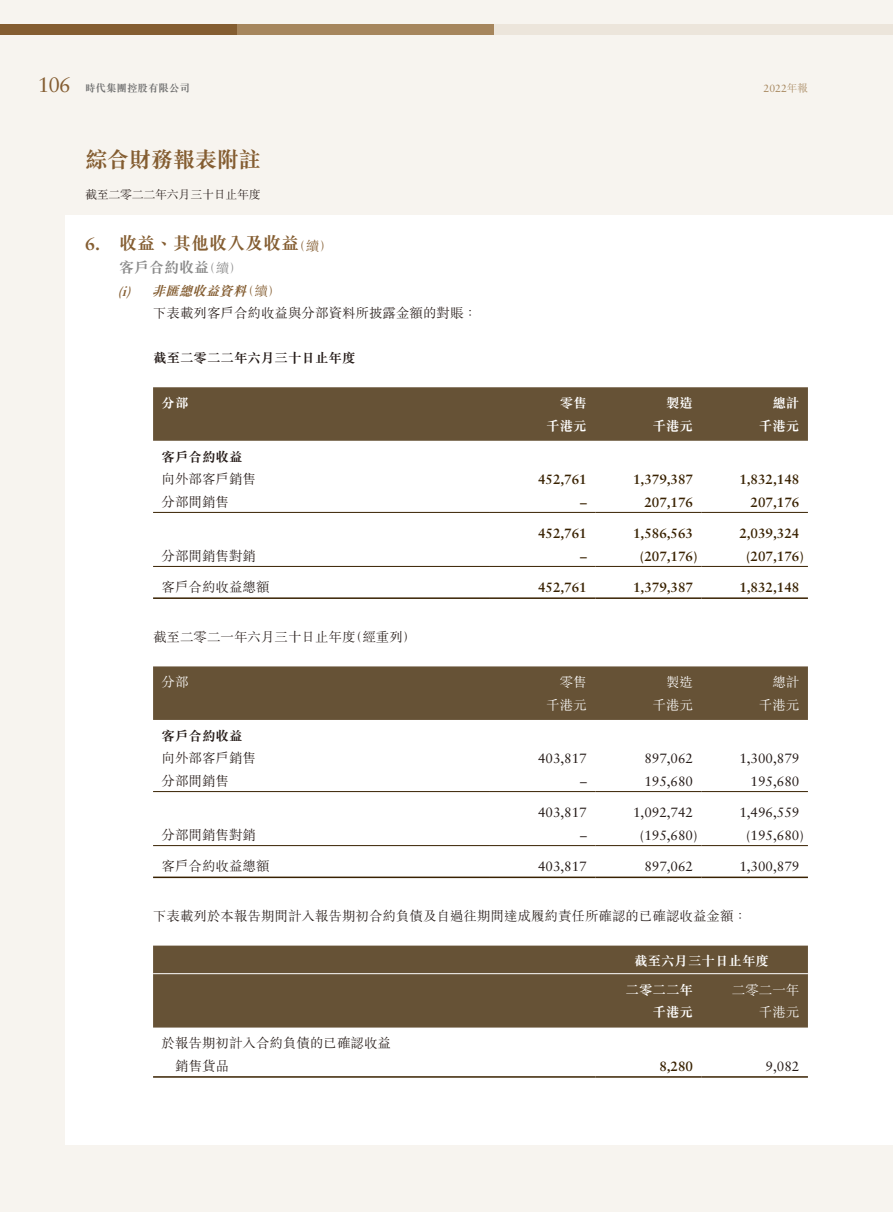
<style>
.page{position:relative;width:893px;height:1212px;background:#f7f4ef}
.page>*{position:absolute;margin:0;border:0;box-sizing:border-box;transform-origin:0 0}
.t1{font:22.5px "M Sung HK Bold E Ten B5 H";letter-spacing:-.025em;color:#845d31}
.t2{font:18px "M Sung HK Bold E Ten B5 H";color:#845d31}
.t3{font:15px "M Sung HK Bold E Ten B5 H";color:#898989}
.t4{font:13.5px/22.5px "M Sung HK Light E Ten B5 H";color:#231916}
.t5{font:700 13.5px "Sabon LT Std";color:#382101}
.t6{font:13.5px "Sabon LT Std";color:#231916}
.t7{font:13.5px/28.5px "M Sung HK Bold E Ten B5 H";color:#fff}
.t8{font:13.5px "M Sung HK Bold E Ten B5 H";color:#231916}
.t9{font:13.5px "M Sung HK Light E Ten B5 H";color:#fff}
.t10{font:italic 13.5px "M Sung HK Bold E Ten B5 H";color:#845d31}
.t11{font:12px "M Sung HK Light E Ten B5 H";letter-spacing:-.025em;color:#231916}
.t12{font:10.5px "M Sung HK Bold E Ten B5 H";color:#717171}
.t13{font:10.5px "Sabon LT Std";color:#a6865d}
.s1{font-family:"Sabon LT Std";font-size:21px;color:#845d31}
.s2{font-family:"M Sung HK Light E Ten B5 H"}
.s3{font-family:"Sabon LT Std";font-weight:700}
.s4{font-family:"M Sung HK Light E Ten B5 H";font-size:13.5px}
.s5{font-family:"M Sung HK Light E Ten B5 H";font-style:normal}
</style>
<div class="page">
<div style="left:65px;top:215px;width:828px;height:929px;background:#fff"></div>
<div style="left:237px;top:24px;width:258px;height:10px;background:#a6865d"></div>
<div style="left:495px;top:24px;width:398px;height:10px;background:#ece5db"></div>
<div style="left:0;top:24px;width:237px;height:10px;background:#845d31"></div>
<div style="left:153px;top:387px;width:655px;height:54px;background:#665236"></div>
<hr style="left:153px;top:512px;width:336px;height:1px;background:#382101">
<hr style="left:489px;top:512px;width:106px;height:1px;background:#382101">
<hr style="left:595px;top:512px;width:107px;height:1px;background:#382101">
<hr style="left:702px;top:512px;width:106px;height:1px;background:#382101">
<hr style="left:153px;top:566px;width:336px;height:1px;background:#382101">
<hr style="left:489px;top:566px;width:106px;height:1px;background:#382101">
<hr style="left:595px;top:566px;width:107px;height:1px;background:#382101">
<hr style="left:702px;top:566px;width:106px;height:1px;background:#382101">
<hr style="left:153px;top:597px;width:336px;height:2px;background:#382101">
<hr style="left:489px;top:597px;width:106px;height:2px;background:#382101">
<hr style="left:595px;top:597px;width:107px;height:2px;background:#382101">
<hr style="left:702px;top:597px;width:106px;height:2px;background:#382101">
<div style="left:153px;top:666px;width:655px;height:54px;background:#665236"></div>
<hr style="left:153px;top:791px;width:336px;height:1px;background:#382101">
<hr style="left:489px;top:791px;width:106px;height:1px;background:#382101">
<hr style="left:595px;top:791px;width:107px;height:1px;background:#382101">
<hr style="left:702px;top:791px;width:106px;height:1px;background:#382101">
<hr style="left:153px;top:845px;width:336px;height:1px;background:#382101">
<hr style="left:489px;top:845px;width:106px;height:1px;background:#382101">
<hr style="left:595px;top:845px;width:107px;height:1px;background:#382101">
<hr style="left:702px;top:845px;width:106px;height:1px;background:#382101">
<hr style="left:153px;top:876px;width:336px;height:2px;background:#382101">
<hr style="left:489px;top:876px;width:106px;height:2px;background:#382101">
<hr style="left:595px;top:876px;width:107px;height:2px;background:#382101">
<hr style="left:702px;top:876px;width:106px;height:2px;background:#382101">
<div style="left:153px;top:945px;width:655px;height:82px;background:#665236"></div>
<hr style="left:153px;top:973px;width:655px;height:1px;background:#fff">
<hr style="left:153px;top:1076px;width:442px;height:2px;background:#382101">
<hr style="left:595px;top:1076px;width:107px;height:2px;background:#382101">
<hr style="left:702px;top:1076px;width:106px;height:2px;background:#382101">
<p class="t12" style="left:38px;top:84px;width:154px"><span class="s1">106</span> 時代集團控股有限公司</p>
<p class="t13" style="left:764px;top:84px;width:46px">2022<span class="s2">年報</span></p>
<h1 class="t1" style="left:85px;top:151px;width:178px">綜合財務報表附註</h1>
<p class="t11" style="left:85px;top:190px;width:177px">截至二零二二年六月三十日止年度</p>
<h2 class="t2" style="left:85px;top:236px;width:249px"><span class="s3">6.</span> 收益、其他收入及收益<span class="s4">（續）</span></h2>
<p class="t3" style="left:119px;top:262px;width:125px">客戶合約收益<span class="s4">（續）</span></p>
<p class="t10" style="left:118px;top:285px;width:165px"><span class="s3">(i)</span> 非匯總收益資料<span class="s5">（續）</span></p>
<p class="t4" style="left:153px;top:304px;width:325px">下表載列客戶合約收益與分部資料所披露金額的對賬：</p>
<p class="t8" style="left:153px;top:353px;width:204px">截至二零二二年六月三十日止年度</p>
<p class="t7" style="left:162px;top:390px;width:28px">分部</p>
<p class="t7" style="left:560px;top:390px;width:28px">零售</p>
<p class="t7" style="left:666px;top:390px;width:28px">製造</p>
<p class="t7" style="left:772px;top:390px;width:28px">總計</p>
<p class="t7" style="left:546px;top:413px;width:42px">千港元</p>
<p class="t7" style="left:653px;top:413px;width:42px">千港元</p>
<p class="t7" style="left:759px;top:413px;width:42px">千港元</p>
<p class="t8" style="left:162px;top:451px;width:83px">客戶合約收益</p>
<p class="t4" style="left:162px;top:469px;width:96px">向外部客戶銷售</p>
<p class="t5" style="left:538px;top:473px;width:50px">452,761</p>
<p class="t5" style="left:633px;top:473px;width:62px">1,379,387</p>
<p class="t5" style="left:739px;top:473px;width:62px">1,832,148</p>
<p class="t4" style="left:162px;top:492px;width:69px">分部間銷售</p>
<p class="t5" style="left:580px;top:495px;width:8px">–</p>
<p class="t5" style="left:644px;top:495px;width:50px">207,176</p>
<p class="t5" style="left:751px;top:495px;width:50px">207,176</p>
<p class="t5" style="left:538px;top:527px;width:50px">452,761</p>
<p class="t5" style="left:633px;top:527px;width:62px">1,586,563</p>
<p class="t5" style="left:739px;top:527px;width:62px">2,039,324</p>
<p class="t4" style="left:162px;top:546px;width:96px">分部間銷售對銷</p>
<p class="t5" style="left:580px;top:549px;width:8px">–</p>
<p class="t5" style="left:640px;top:549px;width:59px">(207,176)</p>
<p class="t5" style="left:746px;top:549px;width:59px">(207,176)</p>
<p class="t4" style="left:162px;top:578px;width:110px">客戶合約收益總額</p>
<p class="t5" style="left:538px;top:581px;width:50px">452,761</p>
<p class="t5" style="left:633px;top:581px;width:62px">1,379,387</p>
<p class="t5" style="left:739px;top:581px;width:62px">1,832,148</p>
<p class="t4" style="left:153px;top:628px;width:265px">截至二零二一年六月三十日止年度（經重列）</p>
<p class="t9" style="left:162px;top:677px;width:28px">分部</p>
<p class="t9" style="left:560px;top:677px;width:28px">零售</p>
<p class="t9" style="left:666px;top:677px;width:28px">製造</p>
<p class="t9" style="left:772px;top:677px;width:28px">總計</p>
<p class="t9" style="left:546px;top:699px;width:42px">千港元</p>
<p class="t9" style="left:653px;top:699px;width:42px">千港元</p>
<p class="t9" style="left:759px;top:699px;width:42px">千港元</p>
<p class="t8" style="left:162px;top:730px;width:82px">客戶合約收益</p>
<p class="t4" style="left:162px;top:749px;width:96px">向外部客戶銷售</p>
<p class="t6" style="left:538px;top:752px;width:50px">403,817</p>
<p class="t6" style="left:644px;top:752px;width:50px">897,062</p>
<p class="t6" style="left:739px;top:752px;width:62px">1,300,879</p>
<p class="t4" style="left:162px;top:771px;width:69px">分部間銷售</p>
<p class="t6" style="left:580px;top:774px;width:8px">–</p>
<p class="t6" style="left:644px;top:774px;width:50px">195,680</p>
<p class="t6" style="left:751px;top:774px;width:50px">195,680</p>
<p class="t6" style="left:538px;top:806px;width:50px">403,817</p>
<p class="t6" style="left:633px;top:806px;width:62px">1,092,742</p>
<p class="t6" style="left:739px;top:806px;width:62px">1,496,559</p>
<p class="t4" style="left:162px;top:825px;width:96px">分部間銷售對銷</p>
<p class="t6" style="left:580px;top:828px;width:8px">–</p>
<p class="t6" style="left:640px;top:828px;width:59px">(195,680)</p>
<p class="t6" style="left:746px;top:828px;width:59px">(195,680)</p>
<p class="t4" style="left:162px;top:857px;width:109px">客戶合約收益總額</p>
<p class="t6" style="left:538px;top:860px;width:50px">403,817</p>
<p class="t6" style="left:644px;top:860px;width:50px">897,062</p>
<p class="t6" style="left:739px;top:860px;width:62px">1,300,879</p>
<p class="t4" style="left:153px;top:907px;width:595px">下表載列於本報告期間計入報告期初合約負債及自過往期間達成履約責任所確認的已確認收益金額：</p>
<p class="t7" style="left:626px;top:949px;width:145px;text-indent:9px">截至六月三十日止年度二零二二年</p>
<p class="t9" style="left:732px;top:985px;width:69px">二零二一年</p>
<p class="t4" style="left:175px;top:1034px;width:217px;text-indent:-14px">於報告期初計入合約負債的已確認收益銷售貨品</p>
<p class="t7" style="left:653px;top:1000px;width:42px">千港元</p>
<p class="t9" style="left:759px;top:1007px;width:42px">千港元</p>
<p class="t5" style="left:659px;top:1059px;width:35px">8,280</p>
<p class="t6" style="left:766px;top:1059px;width:35px">9,082</p>
</div>
